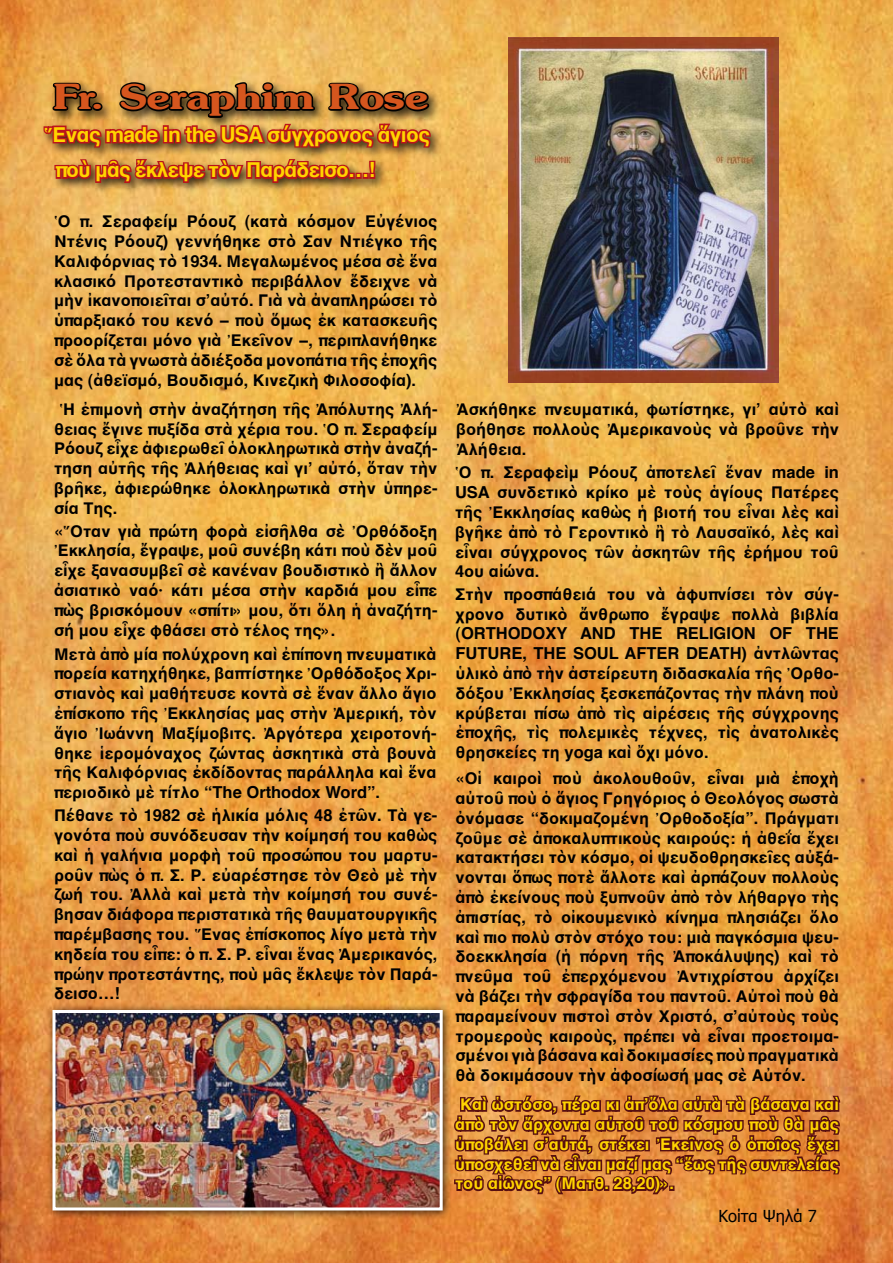
<style>
.page{position:relative;width:893px;height:1263px;background:#fff}
.page>*{position:absolute;margin:0;border:0;box-sizing:border-box;transform-origin:0 0}
.t1{font:700 36px "Ithaca";letter-spacing:-.05em;color:#d6561e;scale:1.26 1}
.t2{font:700 21px/35.4px "Helvetica";letter-spacing:-.03em;color:#ffd400}
.t3{font:700 16.5px/19.8px "Helvetica";color:#000;text-align:justify}
.t4{font:700 16.5px/19.8px "Helvetica";color:#ffd400;text-align:justify}
.t5{font:16.5px "Tahoma";color:#000}
</style>
<div class="page">
<img style="left:0;top:0;width:893px;height:1263px">
<div style="left:49px;top:79px;width:391px;height:52px;background:#000;opacity:.75"></div>
<div style="left:40px;top:120px;width:402px;height:40px;background:#000;opacity:.75"></div>
<svg style="left:42px;top:80px;width:390px;height:115px;background:#ae6c39"></svg>
<div style="left:46px;top:1003px;width:406px;height:217px;background:#000;opacity:.75"></div>
<img style="left:56px;top:1014px;width:383px;height:192px">
<div style="left:52px;top:1010px;width:391px;height:200px;border:3px solid #fff"></div>
<svg style="left:452px;top:1084px;width:390px;height:133px;background:#b3612d"></svg>
<img style="left:509px;top:37px;width:269px;height:346px">
<h1 class="t1" style="left:54px;top:77px;width:301px">Fr. Seraphim Rose</h1>
<p class="t2" style="left:56px;top:117px;width:376px;text-indent:-12px">Ἕνας made in the USA σύγχρονος ἅγιος ποὺ μᾶς ἔκλεψε τὸν Παράδεισο…!</p>
<p class="t3" style="left:54px;top:212px;width:385px">Ὁ π. Σεραφείμ Ρόουζ (κατὰ κόσμον Εὐγένιος Ντένις Ρόουζ) γεννήθηκε στὸ Σαν Ντιέγκο τῆς Καλιφόρνιας τὸ 1934. Μεγαλωμένος μέσα σὲ ἕνα κλασικό Προτεσταντικὸ περιβάλλον ἔδειχνε νὰ μὴν ἰκανοποιεῖται σ’αὐτό. Γιὰ νὰ ἀναπληρώσει τὸ ὑπαρξιακό του κενό − ποὺ ὅμως ἐκ κατασκευῆς προορίζεται μόνο γιὰ Ἐκεῖνον −, περιπλανήθηκε σὲ ὅλα τὰ γνωστὰ ἀδιέξοδα μονοπάτια τῆς ἐποχῆς μας (ἀθεϊσμό, Βουδισμό, Κινεζικὴ Φιλοσοφία).</p>
<p class="t3" style="left:54px;top:399px;width:385px;text-indent:6px">Ἡ ἐπιμονὴ στὴν ἀναζήτηση τῆς Ἀπόλυτης Ἀλή&shy;θειας ἔγινε πυξίδα στὰ χέρια του. Ὁ π. Σεραφείμ Ρόουζ εἶχε ἀφιερωθεῖ ὁλοκληρωτικὰ στὴν ἀναζή&shy;τηση αὐτῆς τῆς Ἀλήθειας καὶ γι’ αὐτό, ὅταν τὴν βρῆκε, ἀφιερώθηκε ὁλοκληρωτικὰ στὴν ὑπηρε&shy;σία Της.</p>
<p class="t3" style="left:54px;top:521px;width:385px">«Ὅταν γιὰ πρώτη φορὰ εἰσῆλθα σὲ Ὀρθόδοξη Ἐκκλησία, ἔγραψε, μοῦ συνέβη κάτι ποὺ δὲν μοῦ εἶχε ξανασυμβεῖ σὲ κανέναν βουδιστικὸ ἢ ἄλλον ἀσιατικὸ ναό· κάτι μέσα στὴν καρδιά μου εἶπε πὼς βρισκόμουν «σπίτι» μου, ὅτι ὅλη ἡ ἀναζήτη&shy;σή μου εἶχε φθάσει στὸ τέλος της».</p>
<p class="t3" style="left:54px;top:644px;width:384px">Μετὰ ἀπὸ μία πολύχρονη καὶ ἐπίπονη πνευματικὰ πορεία κατηχήθηκε, βαπτίστηκε Ὀρθόδοξος Χρι&shy;στιανὸς καὶ μαθήτευσε κοντὰ σὲ ἕναν ἄλλο ἅγιο ἐπίσκοπο τῆς Ἐκκλησίας μας στὴν Ἀμερική, τὸν ἅγιο Ἰωάννη Μαξίμοβιτς. Ἀργότερα χειροτονή&shy;θηκε ἱερομόναχος ζώντας ἀσκητικὰ στὰ βουνὰ τῆς Καλιφόρνιας ἐκδίδοντας παράλληλα καὶ ἕνα περιοδικὸ μὲ τίτλο “The Orthodox Word”.</p>
<p class="t3" style="left:54px;top:806px;width:385px">Πέθανε τὸ 1982 σὲ ἡλικία μόλις 48 ἐτῶν. Τὰ γε&shy;γονότα ποὺ συνόδευσαν τὴν κοίμησή του καθὼς καὶ ἡ γαλήνια μορφὴ τοῦ προσώπου του μαρτυ&shy;ροῦν πὼς ὁ π. Σ. Ρ. εὐαρέστησε τὸν Θεὸ μὲ τὴν ζωή του. Ἀλλὰ καὶ μετὰ τὴν κοίμησή του συνέ&shy;βησαν διάφορα περιστατικὰ τῆς θαυματουργικῆς παρέμβασης του. Ἕνας ἐπίσκοπος λίγο μετὰ τὴν κηδεία του εἶπε: ὁ π. Σ. Ρ. εἶναι ἕνας Ἀμερικανός, πρώην προτεστάντης, ποὺ μᾶς ἔκλεψε τὸν Παρά&shy;δεισο…!</p>
<p class="t3" style="left:456px;top:400px;width:384px">Ἀσκήθηκε πνευματικά, φωτίστηκε, γι’ αὐτὸ καὶ βοήθησε πολλοὺς Ἀμερικανοὺς νὰ βροῦνε τὴν Ἀλήθεια.</p>
<p class="t3" style="left:455px;top:463px;width:385px">Ὁ π. Σεραφεὶμ Ρόουζ ἀποτελεῖ ἕναν made in USA συνδετικὸ κρίκο μὲ τοὺς ἁγίους Πατέρες τῆς Ἐκκλησίας καθὼς ἡ βιοτή του εἶναι λὲς καὶ βγῆκε ἀπὸ τὸ Γεροντικὸ ἢ τὸ Λαυσαϊκό, λὲς καὶ εἶναι σύγχρονος τῶν ἀσκητῶν τῆς ἐρήμου τοῦ 4ου αἰώνα.</p>
<p class="t3" style="left:455px;top:584px;width:385px">Στὴν προσπάθειά του νὰ ἀφυπνίσει τὸν σύγ&shy;χρονο δυτικὸ ἄνθρωπο ἔγραψε πολλὰ βιβλία (ORTHODOXY AND THE RELIGION OF THE FUTURE, THE SOUL AFTER DEATH) ἀντλῶντας ὑλικὸ ἀπὸ τὴν ἀστείρευτη διδασκαλία τῆς Ὀρθο&shy;δόξου Ἐκκλησίας ξεσκεπάζοντας τὴν πλάνη ποὺ κρύβεται πίσω ἀπὸ τὶς αἱρέσεις τῆς σύγχρονης ἐποχῆς, τὶς πολεμικὲς τέχνες, τὶς ἀνατολικὲς θρησκείες τη yoga καὶ ὄχι μόνο.</p>
<p class="t3" style="left:455px;top:769px;width:385px">«Οἱ καιροὶ ποὺ ἀκολουθοῦν, εἶναι μιὰ ἐποχὴ αὐτοῦ ποὺ ὁ ἅγιος Γρηγόριος ὁ Θεολόγος σωστὰ ὀνόμασε “δοκιμαζομένη Ὀρθοδοξία”. Πράγματι ζοῦμε σὲ ἀποκαλυπτικοὺς καιρούς: ἡ ἀθεΐα ἔχει κατακτήσει τὸν κόσμο, οἱ ψευδοθρησκεῖες αὐξά&shy;νονται ὅπως ποτὲ ἄλλοτε καὶ ἀρπάζουν πολλοὺς ἀπὸ ἐκείνους ποὺ ξυπνοῦν ἀπὸ τὸν λήθαργο τὴς ἀπιστίας, τὸ οἰκουμενικὸ κίνημα πλησιάζει ὅλο καὶ πιο πολὺ στὸν στόχο του: μιὰ παγκόσμια ψευ&shy;δοεκκλησία (ἡ πόρνη τῆς Ἀποκάλυψης) καὶ τὸ πνεῦμα τοῦ ἐπερχόμενου Ἀντιχρίστου ἀρχίζει νὰ βάζει τὴν σφραγίδα του παντοῦ. Αὐτοὶ ποὺ θὰ παραμείνουν πιστοὶ στὸν Χριστό, σ’αὐτοὺς τοὺς τρομεροὺς καιροὺς, πρέπει νὰ εἶναι προετοιμα&shy;σμένοι γιὰ βάσανα καὶ δοκιμασίες ποὺ πραγματικὰ θὰ δοκιμάσουν τὴν ἀφοσίωσή μας σὲ Αὐτόν.</p>
<p class="t4" style="left:455px;top:1095px;width:385px;text-indent:5px">Καὶ ὡστόσο, πέρα κι ἀπ’ὅλα αὐτὰ τὰ βάσανα καὶ ἀπὸ τὸν ἄρχοντα αὐτοῦ τοῦ κόσμου ποὺ θὰ μᾶς ὐποβάλει σ’αὐτά, στέκει Ἐκεῖνος ὁ ὁποῖος ἔχει ὑποσχεθεῖ νὰ εἶναι μαζί μας “ἕως τῆς συντελείας τοῦ αἰῶνος” (Ματθ. 28,20)».</p>
<p class="t5" style="left:718px;top:1204px;width:100px">Κοίτα Ψηλά 7</p>
</div>
